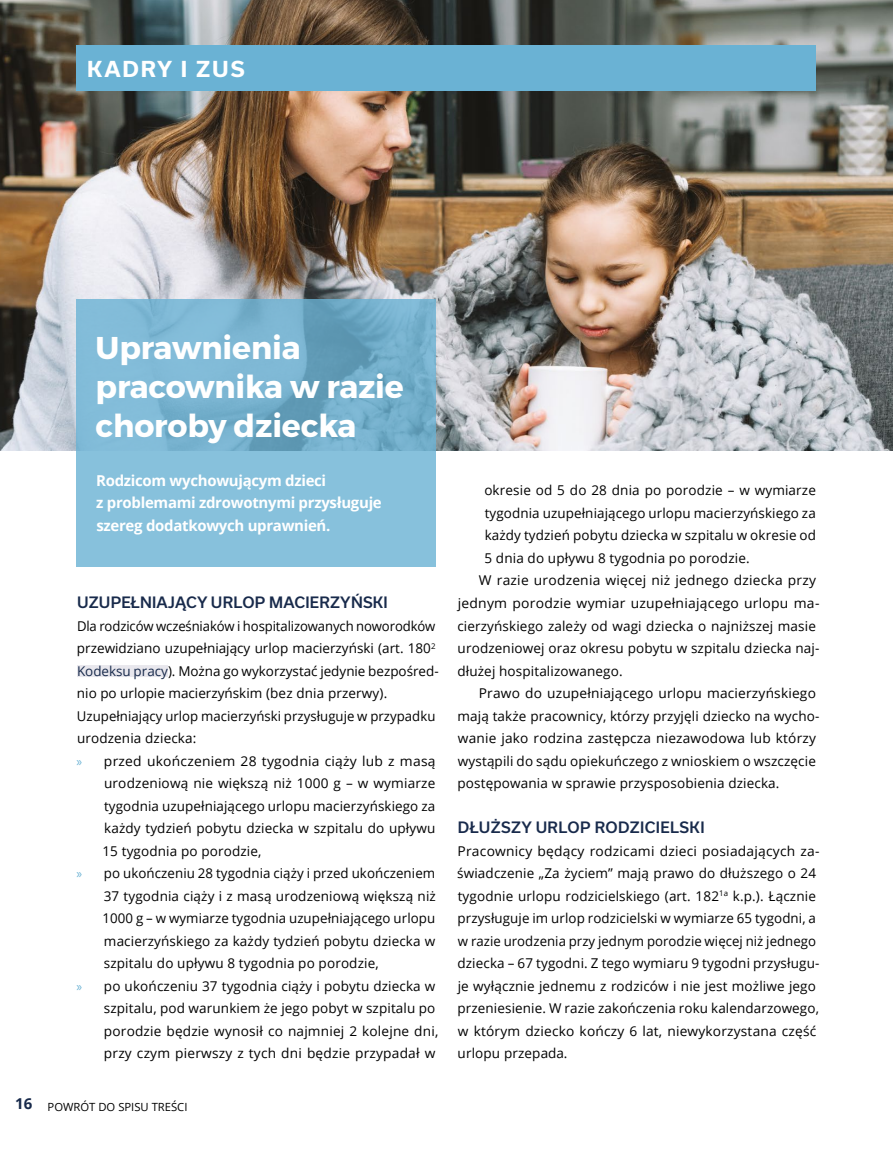
<style>
.page{position:relative;width:893px;height:1149px;background:#fff}
.page>*{position:absolute;margin:0;border:0;box-sizing:border-box;transform-origin:0 0}
.t1{font:31.5px/39px "Trueno Bd";letter-spacing:-.005em;color:#fff}
.t2{font:700 21px "Usual";letter-spacing:.09em;color:#fff}
.t3{font:700 15px/22.5px "Open Sans";letter-spacing:-.02em;color:#fff}
.t4{font:500 15px "Usual";letter-spacing:.015em;color:#182a4b}
.t5{font:13.5px/22.5px "Open Sans";letter-spacing:.01em;color:#000}
.t6{font:13.5px "Open Sans";letter-spacing:-.01em;color:#000}
.t7{font:11.25px "Open Sans";color:#000}
.s1{color:#182a4b}
.s2{font-family:"Myriad Pro";color:#6ab2d4}
</style>
<div class="page">
<img style="left:0;top:1px;width:893px;height:449px">
<img style="left:0;top:0;width:893px;height:1px">
<svg style="left:77px;top:299px;width:359px;height:267px;background:#7db8d3"></svg>
<div style="left:77px;top:665px;width:91px;height:12px;background:#e8e7ed"></div>
<div style="left:76px;top:46px;width:740px;height:45px;background:#6ab2d4"></div>
<h2 class="t2" style="left:87px;top:57px;width:159px">KADRY I ZUS</h2>
<h1 class="t1" style="left:96px;top:328px;width:310px">Uprawnienia pracownika w razie choroby dziecka</h1>
<p class="t3" style="left:96px;top:468px;width:287px">Rodzicom wychowującym dzieci<br>z problemami zdrowotnymi przysługuje szereg dodatkowych uprawnień.</p>
<p class="t4" style="left:77px;top:593px;width:312px">UZUPEŁNIAJĄCY URLOP MACIERZYŃSKI</p>
<p class="t6" style="left:77px;top:616px;width:360px">Dla rodziców wcześniaków i hospitalizowanych noworodków</p>
<p class="t5" style="left:77px;top:636px;width:360px">przewidziano uzupełniający urlop macierzyński (art. 180<sup>2</sup></p>
<p class="t5" style="left:77px;top:659px;width:363px"><span class="s1">Kodeksu pracy</span>). Można go wykorzystać jedynie bezpośred-</p>
<p class="t5" style="left:77px;top:681px;width:312px">nio po urlopie macierzyńskim (bez dnia przerwy).</p>
<p class="t5" style="left:77px;top:704px;width:360px">Uzupełniający urlop macierzyński przysługuje w przypadku</p>
<p class="t5" style="left:77px;top:726px;width:121px">urodzenia dziecka:</p>
<p class="t5" style="left:77px;top:749px;width:360px"><span class="s2">»</span> przed ukończeniem 28 tygodnia ciąży lub z masą</p>
<p class="t5" style="left:104px;top:771px;width:333px">urodzeniową nie większą niż 1000 g – w wymiarze</p>
<p class="t5" style="left:104px;top:794px;width:333px">tygodnia uzupełniającego urlopu macierzyńskiego za</p>
<p class="t5" style="left:104px;top:816px;width:333px">każdy tydzień pobytu dziecka w szpitalu do upływu</p>
<p class="t5" style="left:102px;top:839px;width:161px">15 tygodnia po porodzie,</p>
<p class="t5" style="left:77px;top:861px;width:360px"><span class="s2">»</span> po ukończeniu 28 tygodnia ciąży i przed ukończeniem</p>
<p class="t5" style="left:104px;top:884px;width:334px">37 tygodnia ciąży i z masą urodzeniową większą niż</p>
<p class="t5" style="left:102px;top:906px;width:334px">1000 g – w wymiarze tygodnia uzupełniającego urlopu</p>
<p class="t5" style="left:104px;top:929px;width:333px">macierzyńskiego za każdy tydzień pobytu dziecka w</p>
<p class="t5" style="left:104px;top:951px;width:276px">szpitalu do upływu 8 tygodnia po porodzie,</p>
<p class="t5" style="left:77px;top:974px;width:360px"><span class="s2">»</span> po ukończeniu 37 tygodnia ciąży i pobytu dziecka w</p>
<p class="t5" style="left:104px;top:996px;width:333px">szpitalu, pod warunkiem że jego pobyt w szpitalu po</p>
<p class="t5" style="left:104px;top:1019px;width:336px">porodzie będzie wynosił co najmniej 2 kolejne dni,</p>
<p class="t5" style="left:104px;top:1041px;width:333px">przy czym pierwszy z tych dni będzie przypadał w</p>
<p class="t7" style="left:15px;top:1099px;width:174px"><sup>16</sup> POWRÓT DO SPISU TREŚCI</p>
<p class="t5" style="left:484px;top:479px;width:333px">okresie od 5 do 28 dnia po porodzie – w wymiarze</p>
<p class="t5" style="left:485px;top:501px;width:333px">tygodnia uzupełniającego urlopu macierzyńskiego za</p>
<p class="t5" style="left:485px;top:524px;width:333px">każdy tydzień pobytu dziecka w szpitalu w okresie od</p>
<p class="t5" style="left:484px;top:546px;width:267px">5 dnia do upływu 8 tygodnia po porodzie.</p>
<p class="t5" style="left:479px;top:569px;width:339px">W razie urodzenia więcej niż jednego dziecka przy</p>
<p class="t5" style="left:458px;top:591px;width:363px">jednym porodzie wymiar uzupełniającego urlopu ma-</p>
<p class="t5" style="left:457px;top:614px;width:360px">cierzyńskiego zależy od wagi dziecka o najniższej masie</p>
<p class="t5" style="left:458px;top:636px;width:363px">urodzeniowej oraz okresu pobytu w szpitalu dziecka naj-</p>
<p class="t5" style="left:457px;top:659px;width:167px">dłużej hospitalizowanego.</p>
<p class="t5" style="left:479px;top:681px;width:339px">Prawo do uzupełniającego urlopu macierzyńskiego</p>
<p class="t5" style="left:458px;top:704px;width:363px">mają także pracownicy, którzy przyjęli dziecko na wycho-</p>
<p class="t5" style="left:458px;top:726px;width:359px">wanie jako rodzina zastępcza niezawodowa lub którzy</p>
<p class="t5" style="left:458px;top:749px;width:360px">wystąpili do sądu opiekuńczego z wnioskiem o wszczęcie</p>
<p class="t5" style="left:458px;top:771px;width:323px">postępowania w sprawie przysposobienia dziecka.</p>
<p class="t4" style="left:458px;top:818px;width:248px">DŁUŻSZY URLOP RODZICIELSKI</p>
<p class="t5" style="left:457px;top:839px;width:364px">Pracownicy będący rodzicami dzieci posiadających za&shy;świadczenie „Za życiem” mają prawo do dłuższego o 24 tygodnie urlopu rodzicielskiego (art. 182<sup>1a</sup> k.p.). Łącznie przysługuje im urlop rodzicielski w wymiarze 65 tygodni, a w razie urodzenia przy jednym porodzie więcej niż jednego dziecka – 67 tygodni. Z tego wymiaru 9 tygodni przysługu&shy;je wyłącznie jednemu z rodziców i nie jest możliwe jego przeniesienie. W razie zakończenia roku kalendarzowego, w którym dziecko kończy 6 lat, niewykorzystana część urlopu przepada.</p>
</div>
